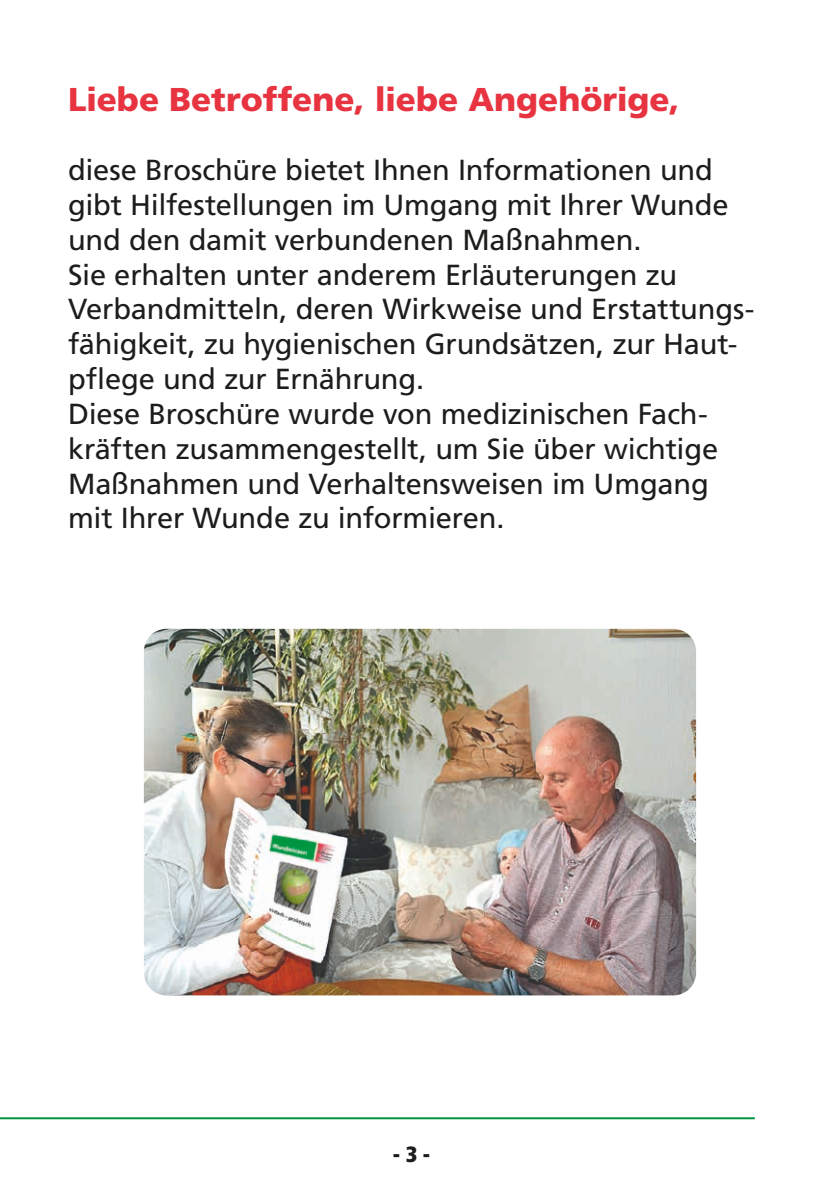
<style>
.page{position:relative;width:840px;height:1191px;background:#fff}
.page>*{position:absolute;margin:0;border:0;box-sizing:border-box;transform-origin:0 0}
.Headline_rot{font:900 33px "Frutiger LT Std";color:#e73440}
.Fließtext{font:29px/34.8px "Frutiger LT Std";letter-spacing:-.005em;color:#1d1d1b}
.t1{font:900 condensed 22px "Frutiger LT Std";color:#1d1d1b}
</style>
<div class="page">
<hr style="left:0;top:1117px;width:754px;height:2px;background:#009641">
<img style="left:144px;top:629px;width:551px;height:366px">
<p class="Headline_rot" style="left:68px;top:79px;width:612px">Liebe Betroffene, liebe Angehörige,</p>
<p class="Fließtext" style="left:68px;top:153px;width:687px">diese Broschüre bietet Ihnen Informationen und gibt Hilfestellungen im Umgang mit Ihrer Wunde und den damit verbundenen Maßnahmen.<br>Sie erhalten unter anderem Erläuterungen zu Verbandmitteln, deren Wirkweise und Erstattungs&shy;fähigkeit, zu hygienischen Grundsätzen, zur Haut&shy;pflege und zur Ernährung.</p>
<p class="Fließtext" style="left:68px;top:396px;width:651px">Diese Broschüre wurde von medizinischen Fach&shy;kräften zusammengestellt, um Sie über wichtige Maßnahmen und Verhaltensweisen im Umgang mit Ihrer Wunde zu informieren.</p>
<p class="t1" style="left:392px;top:1141px;width:39px">- 3 -</p>
</div>
